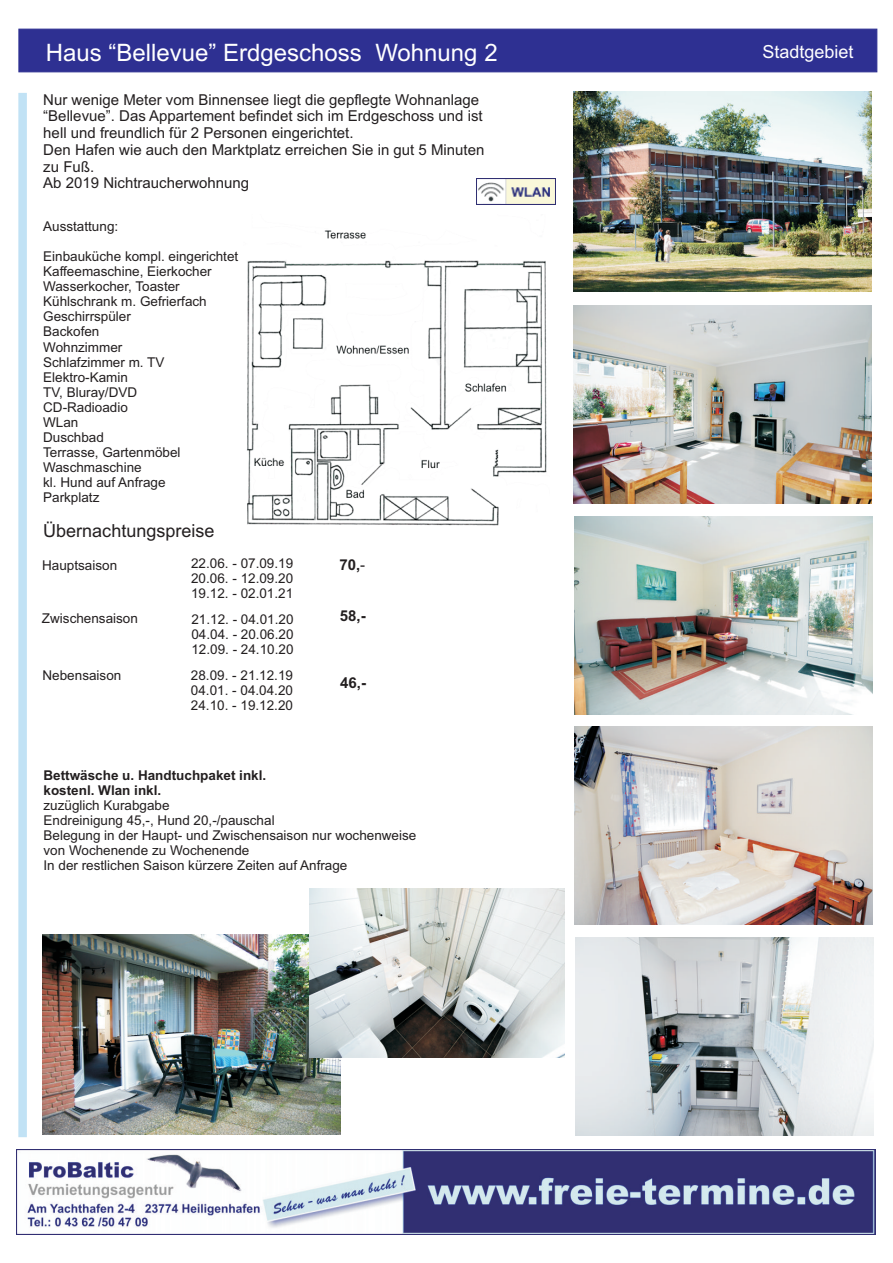
<style>
.page{position:relative;width:893px;height:1263px;background:#fff}
.page>*{position:absolute;margin:0;border:0;box-sizing:border-box;transform-origin:0 0}
.t1{font:24px "Arial";color:#fff}
.t2{font:18px "Arial";color:#231f20}
.t3{font:18px "Arial";color:#fff}
.t4{font:15px/16.8px "Arial";color:#231f20}
.t5{font:700 15px "Arial";color:#231f20}
.t6{font:13.5px/15.1px "Arial";color:#231f20;text-align:justify}
.t7{font:700 13.5px/15.1px "Arial";color:#231f20}
.s1{font-weight:400}
</style>
<div class="page">
<img style="left:573px;top:92px;width:298px;height:200px">
<div style="left:18px;top:93px;width:9px;height:1044px;background:#c1e2f5"></div>
<div style="left:19px;top:29px;width:858px;height:43px;background:#2e3092"></div>
<img style="left:43px;top:935px;width:298px;height:199px">
<img style="left:477px;top:178px;width:79px;height:26px">
<img style="left:247px;top:230px;width:300px;height:296px">
<img style="left:16px;top:1149px;width:859px;height:85px">
<img style="left:575px;top:937px;width:298px;height:198px">
<img style="left:309px;top:888px;width:256px;height:169px">
<img style="left:574px;top:306px;width:298px;height:198px">
<img style="left:574px;top:517px;width:298px;height:198px">
<img style="left:574px;top:726px;width:298px;height:198px">
<h1 class="t1" style="left:46px;top:43px;width:453px">Haus “Bellevue” Erdgeschoss Wohnung 2</h1>
<h2 class="t3" style="left:762px;top:45px;width:93px">Stadtgebiet</h2>
<p class="t4" style="left:43px;top:92px;width:443px">Nur wenige Meter vom Binnensee liegt die gepflegte Wohnanlage “Bellevue”. Das Appartement befindet sich im Erdgeschoss und ist hell und freundlich für 2 Personen eingerichtet.<br>Den Hafen wie auch den Marktplatz erreichen Sie in gut 5 Minuten zu Fuß.<br>Ab 2019 Nichtraucherwohnung</p>
<p class="t6" style="left:43px;top:220px;width:77px">Ausstattung:</p>
<p class="t6" style="left:43px;top:250px;width:197px;text-align:left">Einbauküche kompl. eingerichtet<br>Kaffeemaschine, Eierkocher<br>Wasserkocher, Toaster<br>Kühlschrank m. Gefrierfach<br>Geschirrspüler<br>Backofen<br>Wohnzimmer<br>Schlafzimmer m. TV<br>Elektro-Kamin<br>TV, Bluray/DVD<br>CD-Radioadio<br>WLan<br>Duschbad<br>Terrasse, Gartenmöbel<br>Waschmaschine<br>kl. Hund auf Anfrage<br>Parkplatz</p>
<h2 class="t2" style="left:43px;top:524px;width:173px">Übernachtungspreise</h2>
<p class="t6" style="left:42px;top:559px;width:77px">Hauptsaison</p>
<p class="t6" style="left:42px;top:612px;width:98px">Zwischensaison</p>
<p class="t6" style="left:43px;top:669px;width:80px">Nebensaison</p>
<p class="t6" style="left:191px;top:557px;width:104px">22.06. - 07.09.19<br>20.06. - 12.09.20<br>19.12. - 02.01.21</p>
<p class="t6" style="left:191px;top:613px;width:104px">21.12. - 04.01.20<br>04.04. - 20.06.20<br>12.09. - 24.10.20</p>
<p class="t6" style="left:191px;top:669px;width:104px">28.09. - 21.12.19<br>04.01. - 04.04.20<br>24.10. - 19.12.20</p>
<p class="t5" style="left:339px;top:559px;width:27px">70,<span class="s1">-</span></p>
<p class="t5" style="left:340px;top:610px;width:27px">58,-</p>
<p class="t5" style="left:340px;top:677px;width:27px">46,-</p>
<p class="t7" style="left:44px;top:768px;width:224px">Bettwäsche u. Handtuchpaket inkl. kostenl. Wlan inkl.</p>
<p class="t6" style="left:44px;top:798px;width:374px;text-align:left">zuzüglich Kurabgabe<br>Endreinigung 45,-, Hund 20,-/pauschal<br>Belegung in der Haupt- und Zwischensaison nur wochenweise von Wochenende zu Wochenende<br>In der restlichen Saison kürzere Zeiten auf Anfrage</p>
</div>
